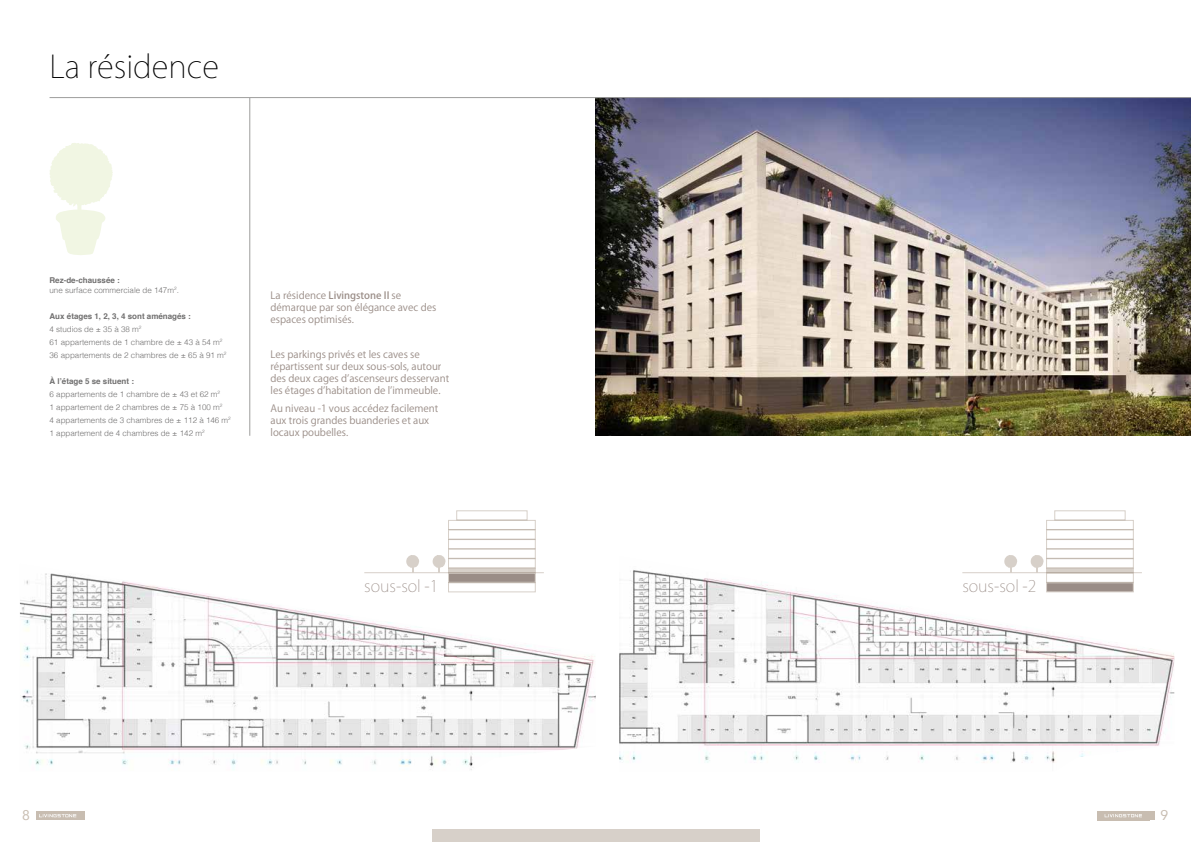
<style>
.page{position:relative;width:1191px;height:842px;background:#fff}
.page>*{position:absolute;margin:0;border:0;box-sizing:border-box;transform-origin:0 0}
.t1{font:200 31px "Koz Go Pr 6 N";color:#000}
.t2{font:200 16px "Koz Go Pr 6 N";color:#9a8d87}
.t3{font:14px "Avenir";color:#c8bdb1}
.t4{font:10px/12px "Koz Go Pr 6 N";color:#9a8d87}
.t5{font:300 8px/13px "Helvetica";color:#706f6f}
.s1{font-weight:700}
.s2{font-weight:500}
</style>
<div class="page">
<div style="left:36px;top:811px;width:43px;height:9px;background:#c8bdb1"></div>
<svg style="left:1150px;top:811px;width:5px;height:9px"></svg>
<svg style="left:39px;top:811px;width:46px;height:9px"></svg>
<div style="left:1097px;top:811px;width:52px;height:9px;background:#c8bdb1"></div>
<svg style="left:1104px;top:814px;width:38px;height:3px"></svg>
<img style="left:595px;top:98px;width:596px;height:338px">
<img style="left:20px;top:564px;width:575px;height:206px">
<img style="left:619px;top:556px;width:555px;height:207px">
<hr style="left:50px;top:97px;width:1141px;height:1px;background:#9d9d9c">
<hr style="left:249px;top:98px;width:1px;height:338px;background:#9d9d9c">
<div style="left:433px;top:829px;width:327px;height:13px;background:#d7d0c9"></div>
<div style="left:448px;top:582px;width:87px;height:10px;border:1px solid #d7d0c9"></div>
<div style="left:448px;top:558px;width:87px;height:10px;border:1px solid #d7d0c9"></div>
<div style="left:448px;top:539px;width:87px;height:10px;border:1px solid #d7d0c9"></div>
<svg style="left:448px;top:568px;width:87px;height:4px"></svg>
<div style="left:448px;top:573px;width:87px;height:9px;background:#9a8d87;border:1px solid #d7d0c9"></div>
<div style="left:448px;top:549px;width:87px;height:9px;border:1px solid #d7d0c9"></div>
<div style="left:448px;top:530px;width:87px;height:9px;border:1px solid #d7d0c9"></div>
<div style="left:448px;top:520px;width:87px;height:10px;border:1px solid #d7d0c9"></div>
<div style="left:456px;top:510px;width:71px;height:10px;border:1px solid #d7d0c9"></div>
<hr style="left:364px;top:572px;width:180px;height:1px;background:#d7d0c9">
<div style="left:1046px;top:582px;width:87px;height:10px;background:#9a8d87;border:1px solid #d7d0c9"></div>
<div style="left:1046px;top:558px;width:87px;height:10px;border:1px solid #d7d0c9"></div>
<div style="left:1046px;top:539px;width:87px;height:10px;border:1px solid #d7d0c9"></div>
<svg style="left:1046px;top:568px;width:87px;height:4px"></svg>
<div style="left:1046px;top:573px;width:87px;height:9px;border:1px solid #d7d0c9"></div>
<div style="left:1046px;top:549px;width:87px;height:9px;border:1px solid #d7d0c9"></div>
<div style="left:1046px;top:530px;width:87px;height:9px;border:1px solid #d7d0c9"></div>
<div style="left:1046px;top:520px;width:87px;height:10px;border:1px solid #d7d0c9"></div>
<div style="left:1054px;top:510px;width:71px;height:10px;border:1px solid #d7d0c9"></div>
<hr style="left:962px;top:572px;width:180px;height:1px;background:#d7d0c9">
<svg style="left:49px;top:143px;width:64px;height:112px"></svg>
<svg style="left:432px;top:555px;width:13px;height:18px"></svg>
<svg style="left:1030px;top:555px;width:13px;height:18px"></svg>
<svg style="left:406px;top:555px;width:13px;height:18px"></svg>
<svg style="left:1004px;top:555px;width:13px;height:18px"></svg>
<h1 class="t1" style="left:50px;top:49px;width:171px">La résidence</h1>
<p class="t5" style="left:50px;top:275px;width:131px;line-height:9.6px"><span class="s1">Rez-de-chaussée :<br></span>une surface commerciale de 147m<sup>2</sup>.</p>
<p class="t5" style="left:50px;top:309px;width:178px"><span class="s1">Aux étages 1, 2, 3, 4 sont aménagés :<br></span>4 studios de ± 35 à 38 m<sup>2<br></sup>61 appartements de 1 chambre de ± 43 à 54 m<sup>2<br></sup>36 appartements de 2 chambres de ± 65 à 91 m<sup>2</sup></p>
<p class="t5" style="left:50px;top:374px;width:183px"><span class="s1">À l’étage 5 se situent :<br></span>6 appartements de 1 chambre de ± 43 et 62 m<sup>2<br></sup>1 appartement de 2 chambres de ± 75 à 100 m<sup>2<br></sup>4 appartements de 3 chambres de ± 112 à 146 m<sup>2<br></sup>1 appartement de 4 chambres de ± 142 m<sup>2</sup></p>
<p class="t4" style="left:270px;top:289px;width:167px">La résidence <span class="s2">Livingstone II</span> se démarque par son élégance avec des espaces optimisés.</p>
<p class="t4" style="left:270px;top:349px;width:180px">Les parkings privés et les caves se répartissent sur deux sous-sols, autour des deux cages d’ascenseurs desservant les étages d’habitation de l’immeuble.</p>
<p class="t4" style="left:270px;top:402px;width:169px">Au niveau -1 vous accédez facilement aux trois grandes buanderies et aux locaux poubelles.</p>
<h2 class="t2" style="left:364px;top:577px;width:76px">sous-sol -1</h2>
<h2 class="t2" style="left:962px;top:577px;width:76px">sous-sol -2</h2>
<h3 class="t3" style="left:22px;top:804px;width:9px">8</h3>
<h3 class="t3" style="left:1160px;top:804px;width:9px">9</h3>
</div>
